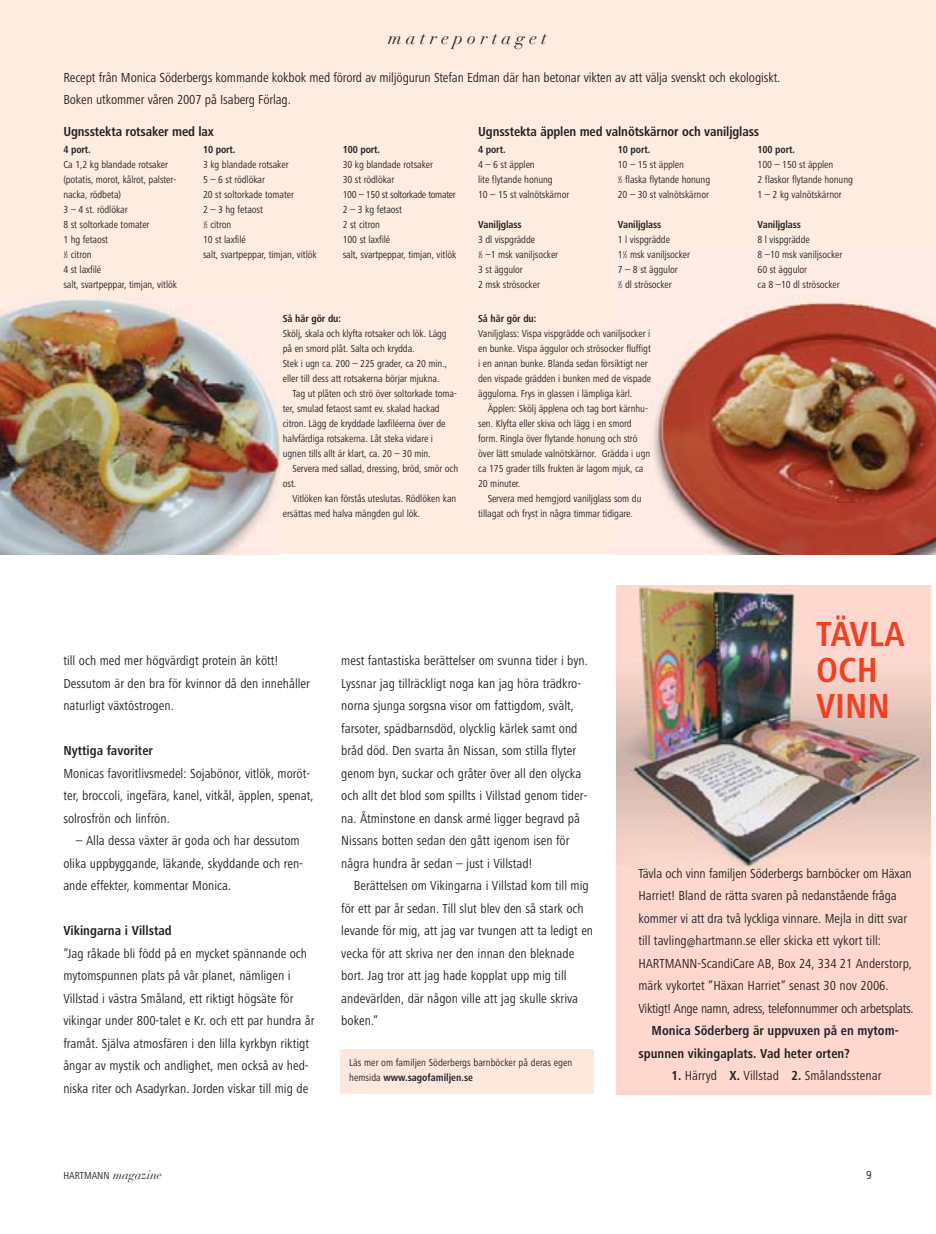
<style>
.page{position:relative;width:936px;height:1234px;background:#fff}
.page>*{position:absolute;margin:0;border:0;box-sizing:border-box;transform-origin:0 0}
.t1{font:700 condensed 36px/36px "Frutiger Next LT";color:#ef4023}
.t2{font:italic 18px "Didot LH";letter-spacing:.24em;color:#231f20}
.t3{font:condensed 13.5px/22.5px "Frutiger Next LT";color:#231f20}
.t4{font:700 condensed 13.5px/22.5px "Frutiger Next LT";color:#231f20}
.t5{font:condensed 12px "Frutiger Next LT";color:#231f20}
.t6{font:condensed 10.5px/15px "Frutiger Next LT";letter-spacing:-.01em;color:#231f20}
.t7{font:700 condensed 10.5px "Frutiger Next LT";letter-spacing:-.01em;color:#231f20}
.s1{font-size:5.25px}
.s2{font-weight:700}
.s3{font-family:"Didot LH";font-style:italic;font-stretch:normal;font-size:12px}
</style>
<div class="page">
<img style="left:0;top:0;width:935px;height:1095px">
<h2 class="t2" style="left:388px;top:30px;width:160px">matreportaget</h2>
<p class="t3" style="left:63px;top:67px;width:718px">Recept från Monica Söderbergs kommande kokbok med förord av miljögurun Stefan Edman där han betonar vikten av att välja svenskt och ekologiskt.<br>Boken utkommer våren 2007 på Isaberg Förlag.</p>
<p class="t4" style="left:63px;top:121px;width:152px">Ugnsstekta rotsaker med lax</p>
<p class="t7" style="left:63px;top:146px;width:29px">4 port.</p>
<p class="t6" style="left:63px;top:158px;width:115px">Ca 1,2 kg blandade rotsaker (potatis, morot, kålrot, palster&shy;nacka, rödbeta)<br>3 – 4 st. rödlökar<br>8 st soltorkade tomater<br>1 hg fetaost<br><sup>1</sup>⁄<span class="s1">2</span> citron<br>4 st laxfilé<br>salt, svartpeppar, timjan, vitlök</p>
<p class="t7" style="left:203px;top:146px;width:34px">10 port.</p>
<p class="t6" style="left:203px;top:158px;width:115px">3 kg blandade rotsaker<br>5 – 6 st rödlökar<br>20 st soltorkade tomater<br>2 – 3 hg fetaost<br><sup>1</sup>⁄<span class="s1">2</span> citron<br>10 st laxfilé<br>salt, svartpeppar, timjan, vitlök</p>
<p class="t7" style="left:343px;top:146px;width:39px">100 port.</p>
<p class="t6" style="left:343px;top:158px;width:115px">30 kg blandade rotsaker<br>30 st rödlökar<br>100 – 150 st soltorkade tomater<br>2 – 3 kg fetaost<br>2 st citron<br>100 st laxfilé<br>salt, svartpeppar, timjan, vitlök</p>
<p class="t7" style="left:283px;top:314px;width:60px">Så här gör du:</p>
<p class="t6" style="left:283px;top:326px;width:165px">Skölj, skala och klyfta rotsaker och lök. Lägg</p>
<p class="t6" style="left:283px;top:341px;width:133px">på en smord plåt. Salta och krydda.</p>
<p class="t6" style="left:283px;top:356px;width:166px">Stek i ugn ca. 200 – 225 grader, ca 20 min.,</p>
<p class="t6" style="left:283px;top:371px;width:158px">eller till dess att rotsakerna börjar mjukna.</p>
<p class="t6" style="left:292px;top:386px;width:166px">Tag ut plåten och strö över soltorkade toma-</p>
<p class="t6" style="left:283px;top:401px;width:158px">ter, smulad fetaost samt ev. skalad hackad</p>
<p class="t6" style="left:283px;top:416px;width:164px">citron. Lägg de kryddade laxfiléerna över de</p>
<p class="t6" style="left:283px;top:431px;width:152px">halvfärdiga rotsakerna. Låt steka vidare i</p>
<p class="t6" style="left:283px;top:446px;width:149px">ugnen tills allt är klart, ca. 20 – 30 min.</p>
<p class="t6" style="left:292px;top:461px;width:167px">Servera med sallad, dressing, bröd, smör och</p>
<p class="t6" style="left:283px;top:476px;width:15px">ost.</p>
<p class="t6" style="left:292px;top:491px;width:165px">Vitlöken kan förstås uteslutas. Rödlöken kan</p>
<p class="t6" style="left:283px;top:506px;width:139px">ersättas med halva mängden gul lök.</p>
<p class="t4" style="left:478px;top:121px;width:282px">Ugnsstekta äpplen med valnötskärnor och vaniljglass</p>
<p class="t7" style="left:478px;top:146px;width:29px">4 port.</p>
<p class="t6" style="left:478px;top:158px;width:93px">4 – 6 st äpplen<br>lite flytande honung<br>10 – 15 st valnötskärnor</p>
<p class="t7" style="left:478px;top:221px;width:45px">Vaniljglass</p>
<p class="t6" style="left:478px;top:233px;width:82px">3 dl vispgrädde<br><sup>1</sup>⁄<span class="s1">2</span> –1 msk vaniljsocker<br>3 st äggulor<br>2 msk strösocker</p>
<p class="t7" style="left:617px;top:146px;width:34px">10 port.</p>
<p class="t6" style="left:617px;top:158px;width:94px">10 – 15 st äpplen<br><sup>1</sup>⁄<span class="s1">2</span> flaska flytande honung<br>20 – 30 st valnötskärnor</p>
<p class="t7" style="left:617px;top:221px;width:45px">Vaniljglass</p>
<p class="t6" style="left:617px;top:233px;width:74px">1 l vispgrädde<br>1<sup>1</sup>⁄<span class="s1">2</span> msk vaniljsocker<br>7 – 8 st äggulor<br><sup>1</sup>⁄<span class="s1">2</span> dl strösocker</p>
<p class="t7" style="left:478px;top:314px;width:60px">Så här gör du:</p>
<p class="t6" style="left:478px;top:326px;width:174px">Vaniljglass: Vispa vispgrädde och vaniljsocker i en bunke. Vispa äggulor och strösocker fluffigt i en annan bunke. Blanda sedan försiktigt ner den vispade grädden i bunken med de vispade äggulorna. Frys in glassen i lämpliga kärl.</p>
<p class="t6" style="left:478px;top:401px;width:174px;text-indent:10px">Äpplen: Skölj äpplena och tag bort kärnhu&shy;sen. Klyfta eller skiva och lägg i en smord form. Ringla över flytande honung och strö över lätt smulade valnötskärnor. Grädda i ugn ca 175 grader tills frukten är lagom mjuk, ca 20 minuter.</p>
<p class="t6" style="left:478px;top:491px;width:165px;text-indent:10px">Servera med hemgjord vaniljglass som du tillagat och fryst in några timmar tidigare.</p>
<p class="t7" style="left:757px;top:146px;width:39px">100 port.</p>
<p class="t6" style="left:757px;top:158px;width:97px">100 – 150 st äpplen<br>2 flaskor flytande honung<br>1 – 2 kg valnötskärnor</p>
<p class="t7" style="left:757px;top:221px;width:45px">Vaniljglass</p>
<p class="t6" style="left:757px;top:233px;width:86px">8 l vispgrädde<br>8 –10 msk vaniljsocker<br>60 st äggulor<br>ca 8 –10 dl strösocker</p>
<p class="t3" style="left:63px;top:650px;width:248px">till och med mer högvärdigt protein än kött!<br>Dessutom är den bra för kvinnor då den innehåller naturligt växtöstrogen.</p>
<p class="t4" style="left:63px;top:740px;width:91px">Nyttiga favoriter</p>
<p class="t3" style="left:63px;top:763px;width:252px">Monicas favoritlivsmedel: Sojabönor, vitlök, moröt&shy;ter, broccoli, ingefära, kanel, vitkål, äpplen, spenat, solrosfrön och linfrön.</p>
<p class="t3" style="left:63px;top:830px;width:241px;text-indent:13px">– Alla dessa växter är goda och har dessutom olika uppbyggande, läkande, skyddande och ren&shy;ande effekter, kommentar Monica.</p>
<p class="t4" style="left:63px;top:920px;width:110px">Vikingarna i Villstad</p>
<p class="t3" style="left:63px;top:943px;width:252px">”Jag råkade bli född på en mycket spännande och mytomspunnen plats på vår planet, nämligen i Villstad i västra Småland, ett riktigt högsäte för vikingar under 800-talet e Kr. och ett par hundra år framåt. Själva atmosfären i den lilla kyrkbyn riktigt ångar av mystik och andlighet, men också av hed&shy;niska riter och Asadyrkan. Jorden viskar till mig de</p>
<p class="t3" style="left:341px;top:650px;width:248px">mest fantastiska berättelser om svunna tider i byn.<br>Lyssnar jag tillräckligt noga kan jag höra trädkro&shy;norna sjunga sorgsna visor om fattigdom, svält, farsoter, spädbarnsdöd, olycklig kärlek samt ond bråd död. Den svarta ån Nissan, som stilla flyter genom byn, suckar och gråter över all den olycka och allt det blod som spillts i Villstad genom tider&shy;na. Åtminstone en dansk armé ligger begravd på Nissans botten sedan den gått igenom isen för några hundra år sedan – just i Villstad!</p>
<p class="t3" style="left:341px;top:875px;width:253px;text-indent:13px">Berättelsen om Vikingarna i Villstad kom till mig för ett par år sedan. Till slut blev den så stark och levande för mig, att jag var tvungen att ta ledigt en vecka för att skriva ner den innan den bleknade bort. Jag tror att jag hade kopplat upp mig till andevärlden, där någon ville att jag skulle skriva boken.”</p>
<p class="t6" style="left:349px;top:1055px;width:224px">Läs mer om familjen Söderbergs barnböcker på deras egen hemsida <span class="s2">www.sagofamiljen.se</span></p>
<h1 class="t1" style="left:816px;top:619px;width:90px">TÄVLA<br>OCH<br>VINN</h1>
<p class="t3" style="left:638px;top:862px;width:277px">Tävla och vinn familjen Söderbergs barnböcker om Häxan Harriet! Bland de rätta svaren på nedanstående fråga kommer vi att dra två lyckliga vinnare. Mejla in ditt svar till tavling@hartmann.se eller skicka ett vykort till:<br>HARTMANN-ScandiCare AB, Box 24, 334 21 Anderstorp, märk vykortet ”Häxan Harriet” senast 30 nov 2006.<br>Viktigt! Ange namn, adress, telefonnummer och arbetsplats.</p>
<p class="t4" style="left:638px;top:1020px;width:262px;text-indent:13px">Monica Söderberg är uppvuxen på en mytom&shy;spunnen vikingaplats. Vad heter orten?</p>
<p class="t3" style="left:671px;top:1065px;width:211px"><span class="s2">1.</span> Härryd <span class="s2">X.</span> Villstad <span class="s2">2.</span> Smålandsstenar</p>
<p class="t6" style="left:63px;top:1168px;width:100px">HARTMANN <span class="s3">magazine</span></p>
<p class="t5" style="left:866px;top:1169px;width:7px">9</p>
</div>
